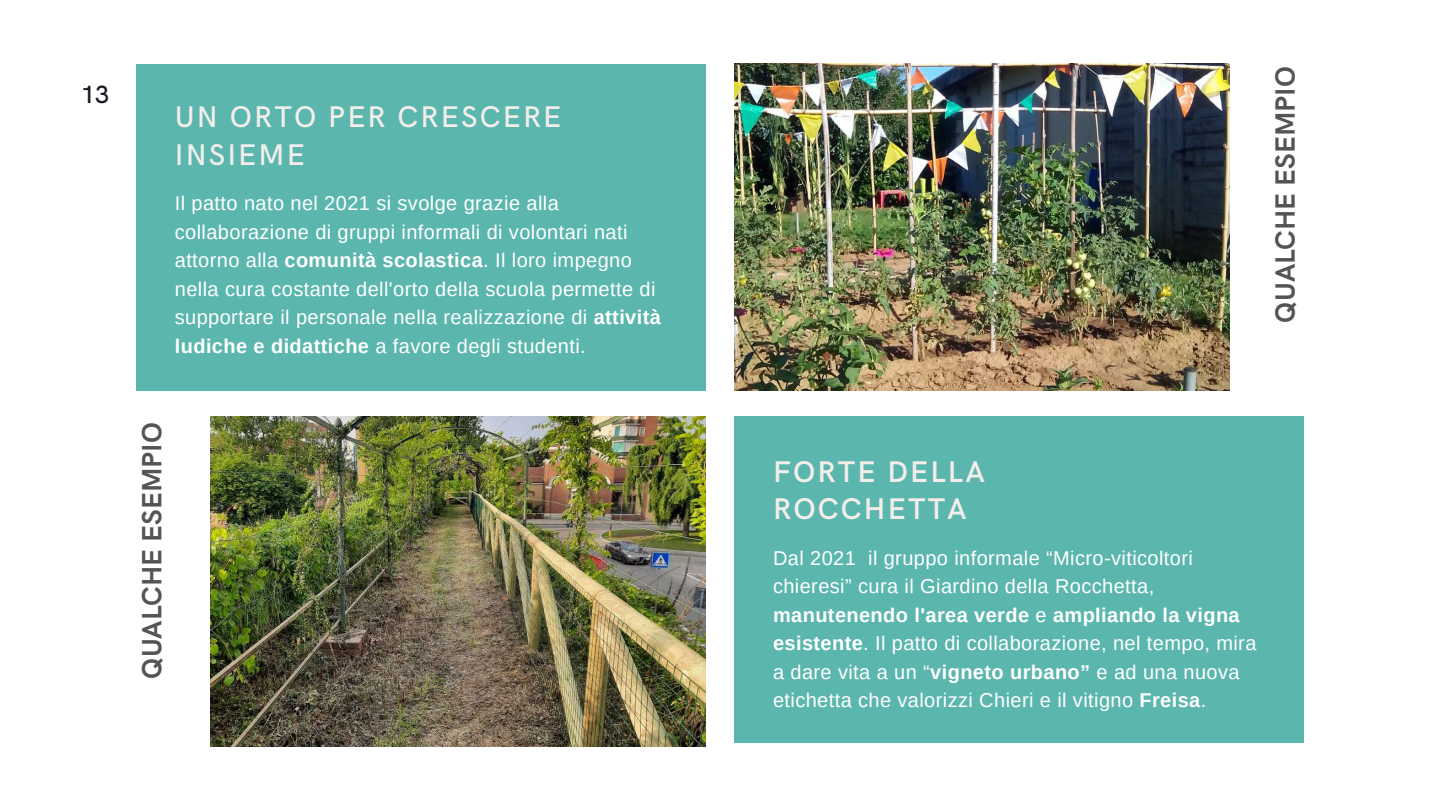
<style>
.page{position:relative;width:1440px;height:810px;background:#fff}
.page>*{position:absolute;margin:0;border:0;box-sizing:border-box;transform-origin:0 0}
.t1{font:500 30px/37.5px "HK Grotesk";letter-spacing:.07em;color:#f3eeea}
.t2{font:600 30px/37.5px "HK Grotesk";letter-spacing:.07em;color:#f3eeea}
.t3{font:700 28px "HK Grotesk";color:#545454}
.t4{font:500 25px "HK Grotesk";color:#191824}
.t5{font:20px/28.5px "Arimo";letter-spacing:.02em;color:#fff}
.s1{font-weight:700}
</style>
<div class="page">
<img style="left:735px;top:64px;width:495px;height:326px">
<img style="left:211px;top:416px;width:495px;height:330px">
<div style="left:136px;top:64px;width:570px;height:326px;background:#5bb6ae"></div>
<div style="left:735px;top:416px;width:569px;height:327px;background:#5bb6ae"></div>
<p class="t4" style="left:81px;top:81px;width:30px">13</p>
<h1 class="t1" style="left:175px;top:100px;width:388px">UN ORTO PER CRESCERE<br>INSIEME</h1>
<p class="t5" style="left:175px;top:189px;width:488px">Il patto nato nel 2021 si svolge grazie alla collaborazione di gruppi informali di volontari nati attorno alla <span class="s1">comunità scolastica</span>. Il loro impegno nella cura costante dell'orto della scuola permette di supportare il personale nella realizzazione di <span class="s1">attività ludiche e didattiche</span> a favore degli studenti.</p>
<h2 class="t3" style="left:136px;top:679px;width:258px;rotate:-90deg">QUALCHE ESEMPIO</h2>
<h2 class="t3" style="left:1269px;top:323px;width:258px;rotate:-90deg">QUALCHE ESEMPIO</h2>
<h1 class="t2" style="left:773px;top:454px;width:214px">FORTE DELLA<br>ROCCHETTA</h1>
<p class="t5" style="left:773px;top:544px;width:485px">Dal 2021 il gruppo informale “Micro-viticoltori chieresi” cura il Giardino della Rocchetta, <span class="s1">manutenendo l'area verde</span> e <span class="s1">ampliando la vigna esistente</span>. Il patto di collaborazione, nel tempo, mira a dare vita a un “<span class="s1">vigneto urbano”</span> e ad una nuova etichetta che valorizzi Chieri e il vitigno <span class="s1">Freisa</span>.</p>
</div>
